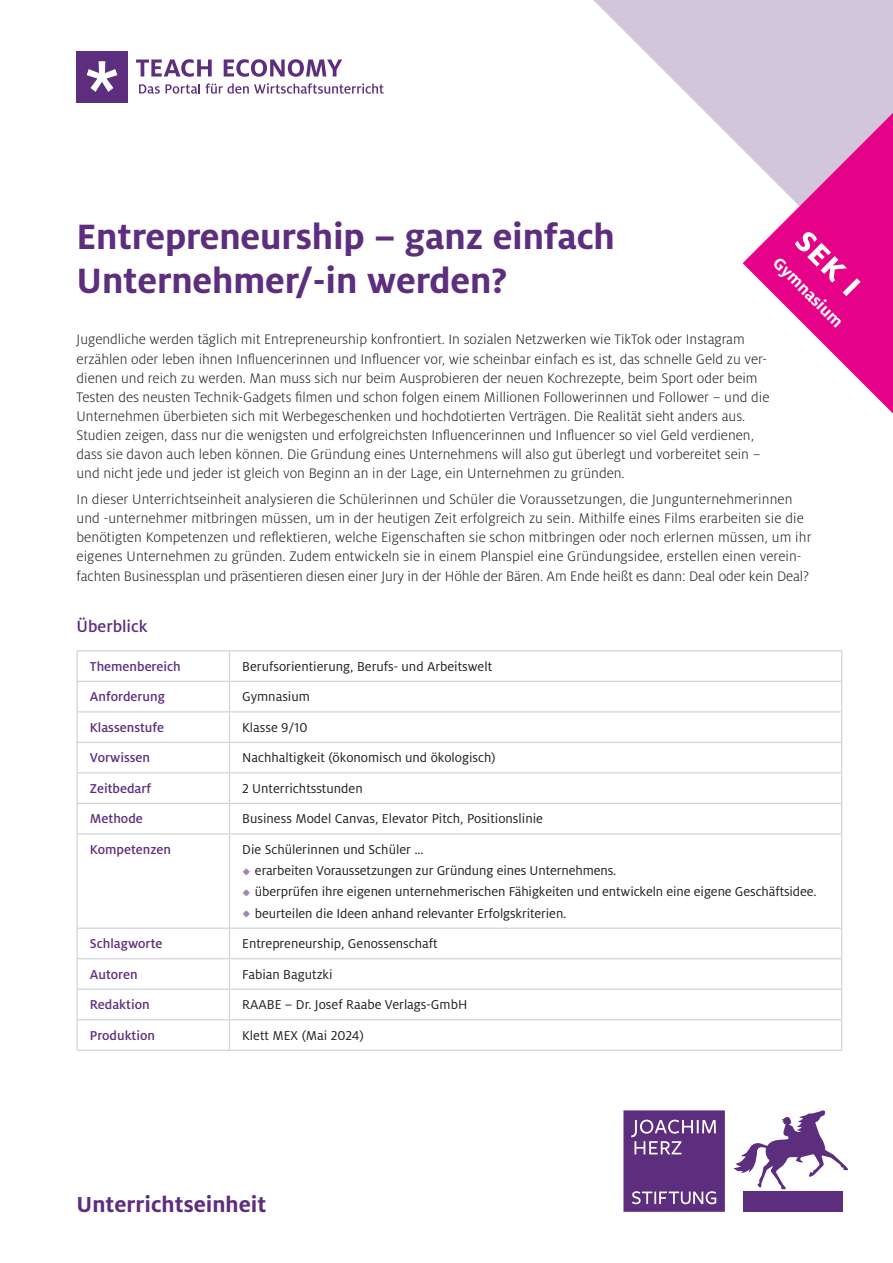
<style>
.page{position:relative;width:893px;height:1263px;background:#fff}
.page>*{position:absolute;margin:0;border:0;box-sizing:border-box;transform-origin:0 0}
.t1{font:700 39px/44.7px "Milo OT";letter-spacing:-.005em;color:#5e2e7e}
.t2{font:700 39px "Milo OT";color:#fff}
.t3{font:700 24px "Milo OT";color:#5e2e7e}
.t4{font:700 18px "Milo OT";color:#fff}
.t5{font:500 18px "Milo OT";color:#5e2e7e}
.t6{font:300 15.3px/19.2px "Milo OT";color:#231f20}
.t7{font:14.25px/21.3px "Milo OT";color:#231f20}
.t8{font:500 14.25px "Milo OT";color:#5e2e7e}
</style>
<div class="page">
<svg style="left:593px;top:0;width:300px;height:264px"></svg>
<div style="left:623px;top:1110px;width:102px;height:102px;background:#5e2e7e"></div>
<div style="left:743px;top:1191px;width:99px;height:21px;background:#5e2e7e"></div>
<svg style="left:631px;top:1120px;width:85px;height:34px"></svg>
<svg style="left:632px;top:1191px;width:84px;height:13px"></svg>
<svg style="left:733px;top:1110px;width:115px;height:79px"></svg>
<svg style="left:136px;top:59px;width:76px;height:18px"></svg>
<svg style="left:224px;top:59px;width:118px;height:18px"></svg>
<div style="left:77px;top:51px;width:51px;height:51px;background:#5e2e7e"></div>
<svg style="left:87px;top:61px;width:30px;height:31px"></svg>
<svg style="left:139px;top:83px;width:245px;height:11px"></svg>
<svg style="left:743px;top:113px;width:150px;height:301px"></svg>
<svg style="left:78px;top:651px;width:763px;height:399px"></svg>
<hr style="left:229px;top:651px;width:1px;height:30px;background:#d1d2d4">
<hr style="left:77px;top:681px;width:152px;height:1px;background:#d1d2d4">
<hr style="left:229px;top:681px;width:613px;height:1px;background:#d1d2d4">
<svg style="left:229px;top:682px;width:1px;height:29px"></svg>
<hr style="left:77px;top:711px;width:152px;height:1px;background:#d1d2d4">
<hr style="left:229px;top:711px;width:613px;height:1px;background:#d1d2d4">
<hr style="left:229px;top:712px;width:1px;height:30px;background:#d1d2d4">
<hr style="left:77px;top:742px;width:152px;height:1px;background:#d1d2d4">
<hr style="left:229px;top:742px;width:613px;height:1px;background:#d1d2d4">
<svg style="left:229px;top:743px;width:1px;height:29px"></svg>
<hr style="left:77px;top:772px;width:152px;height:1px;background:#d1d2d4">
<hr style="left:229px;top:772px;width:613px;height:1px;background:#d1d2d4">
<hr style="left:229px;top:773px;width:1px;height:30px;background:#d1d2d4">
<hr style="left:77px;top:803px;width:152px;height:1px;background:#d1d2d4">
<hr style="left:229px;top:803px;width:613px;height:1px;background:#d1d2d4">
<svg style="left:229px;top:804px;width:1px;height:29px"></svg>
<hr style="left:77px;top:833px;width:152px;height:1px;background:#d1d2d4">
<hr style="left:229px;top:833px;width:613px;height:1px;background:#d1d2d4">
<hr style="left:229px;top:834px;width:1px;height:93px;background:#d1d2d4">
<hr style="left:77px;top:927px;width:152px;height:2px;background:#d1d2d4">
<hr style="left:229px;top:927px;width:613px;height:2px;background:#d1d2d4">
<hr style="left:77px;top:958px;width:152px;height:1px;background:#d1d2d4">
<hr style="left:229px;top:958px;width:613px;height:1px;background:#d1d2d4">
<hr style="left:77px;top:988px;width:152px;height:2px;background:#d1d2d4">
<hr style="left:229px;top:988px;width:613px;height:2px;background:#d1d2d4">
<svg style="left:229px;top:929px;width:1px;height:90px"></svg>
<hr style="left:77px;top:1019px;width:152px;height:1px;background:#d1d2d4">
<hr style="left:229px;top:1019px;width:613px;height:1px;background:#d1d2d4">
<hr style="left:229px;top:1020px;width:1px;height:30px;background:#d1d2d4">
<hr style="left:77px;top:1050px;width:152px;height:1px;background:#d1d2d4">
<hr style="left:229px;top:1050px;width:613px;height:1px;background:#d1d2d4">
<hr style="left:77px;top:650px;width:152px;height:1px;background:#d1d2d4">
<hr style="left:229px;top:650px;width:613px;height:1px;background:#d1d2d4">
<hr style="left:77px;top:651px;width:1px;height:30px;background:#d1d2d4">
<hr style="left:841px;top:651px;width:1px;height:30px;background:#d1d2d4">
<svg style="left:77px;top:682px;width:1px;height:29px"></svg>
<svg style="left:841px;top:682px;width:1px;height:29px"></svg>
<hr style="left:77px;top:712px;width:1px;height:30px;background:#d1d2d4">
<hr style="left:841px;top:712px;width:1px;height:30px;background:#d1d2d4">
<svg style="left:77px;top:743px;width:1px;height:29px"></svg>
<svg style="left:841px;top:743px;width:1px;height:29px"></svg>
<hr style="left:77px;top:773px;width:1px;height:30px;background:#d1d2d4">
<hr style="left:841px;top:773px;width:1px;height:30px;background:#d1d2d4">
<svg style="left:77px;top:804px;width:1px;height:29px"></svg>
<svg style="left:841px;top:804px;width:1px;height:29px"></svg>
<hr style="left:77px;top:834px;width:1px;height:93px;background:#d1d2d4">
<hr style="left:841px;top:834px;width:1px;height:93px;background:#d1d2d4">
<svg style="left:77px;top:929px;width:1px;height:90px"></svg>
<svg style="left:841px;top:929px;width:1px;height:90px"></svg>
<hr style="left:77px;top:1020px;width:1px;height:30px;background:#d1d2d4">
<hr style="left:841px;top:1020px;width:1px;height:30px;background:#d1d2d4">
<svg style="left:243px;top:868px;width:7px;height:7px"></svg>
<svg style="left:243px;top:889px;width:7px;height:7px"></svg>
<svg style="left:243px;top:910px;width:7px;height:7px"></svg>
<h1 class="t1" style="left:77px;top:214px;width:540px">Entrepreneurship – ganz einfach<br>Unternehmer/-in werden?</h1>
<p class="t6" style="left:77px;top:330px;width:694px">Jugendliche werden täglich mit Entrepreneurship konfrontiert. In sozialen Netzwerken wie TikTok oder Instagram erzählen oder leben ihnen Influencerinnen und Influencer vor, wie scheinbar einfach es ist, das schnelle Geld zu ver&shy;dienen und reich zu werden. Man muss sich nur beim Ausprobieren der neuen Kochrezepte, beim Sport oder beim Testen des neusten Technik-Gadgets filmen und schon folgen einem Millionen Followerinnen und Follower – und die Unternehmen überbieten sich mit Werbegeschenken und hochdotierten Verträgen. Die Realität sieht anders aus.<br>Studien zeigen, dass nur die wenigsten und erfolgreichsten Influencerinnen und Influencer so viel Geld verdienen, dass sie davon auch leben können. Die Gründung eines Unternehmens will also gut überlegt und vorbereitet sein – und nicht jede und jeder ist gleich von Beginn an in der Lage, ein Unternehmen zu gründen.</p>
<p class="t6" style="left:77px;top:490px;width:736px">In dieser Unterrichtseinheit analysieren die Schülerinnen und Schüler die Voraussetzungen, die Jungunternehmerinnen und -unternehmer mitbringen müssen, um in der heutigen Zeit erfolgreich zu sein. Mithilfe eines Films erarbeiten sie die benötigten Kompetenzen und reflektieren, welche Eigenschaften sie schon mitbringen oder noch erlernen müssen, um ihr eigenes Unternehmen zu gründen. Zudem entwickeln sie in einem Planspiel eine Gründungsidee, erstellen einen verein&shy;fachten Businessplan und präsentieren diesen einer Jury in der Höhle der Bären. Am Ende heißt es dann: Deal oder kein Deal?</p>
<p class="t5" style="left:77px;top:616px;width:73px">Überblick</p>
<p class="t8" style="left:90px;top:658px;width:92px">Themenbereich</p>
<p class="t7" style="left:242px;top:656px;width:251px">Berufsorientierung, Berufs- und Arbeitswelt</p>
<p class="t8" style="left:90px;top:689px;width:77px">Anforderung</p>
<p class="t7" style="left:242px;top:686px;width:69px">Gymnasium</p>
<p class="t8" style="left:90px;top:719px;width:76px">Klassenstufe</p>
<p class="t7" style="left:242px;top:717px;width:67px">Klasse 9/10</p>
<p class="t8" style="left:90px;top:750px;width:62px">Vorwissen</p>
<p class="t7" style="left:242px;top:747px;width:255px">Nachhaltigkeit (ökonomisch und ökologisch)</p>
<p class="t8" style="left:90px;top:780px;width:63px">Zeitbedarf</p>
<p class="t7" style="left:242px;top:778px;width:122px">2 Unterrichtsstunden</p>
<p class="t8" style="left:90px;top:811px;width:54px">Methode</p>
<p class="t7" style="left:242px;top:808px;width:302px">Business Model Canvas, Elevator Pitch, Positionslinie</p>
<p class="t8" style="left:90px;top:841px;width:83px">Kompetenzen</p>
<p class="t7" style="left:255px;top:839px;width:563px;text-indent:-13px">Die Schülerinnen und Schüler …<br>erarbeiten Voraussetzungen zur Gründung eines Unternehmens.<br>überprüfen ihre eigenen unternehmerischen Fähigkeiten und entwickeln eine eigene Geschäftsidee. beurteilen die Ideen anhand relevanter Erfolgskriterien.</p>
<p class="t8" style="left:90px;top:936px;width:74px">Schlagworte</p>
<p class="t7" style="left:242px;top:933px;width:197px">Entrepreneurship, Genossenschaft</p>
<p class="t8" style="left:90px;top:966px;width:49px">Autoren</p>
<p class="t7" style="left:242px;top:964px;width:92px">Fabian Bagutzki</p>
<p class="t8" style="left:90px;top:997px;width:61px">Redaktion</p>
<p class="t7" style="left:242px;top:994px;width:227px">RAABE – Dr. Josef Raabe Verlags-GmbH</p>
<p class="t8" style="left:90px;top:1027px;width:67px">Produktion</p>
<p class="t7" style="left:242px;top:1025px;width:123px">Klett MEX (Mai 2024)</p>
<h1 class="t2" style="left:817px;top:219px;width:80px;rotate:45deg">sek I</h1>
<p class="t4" style="left:783px;top:253px;width:93px;rotate:45deg">Gymnasium</p>
<h2 class="t3" style="left:77px;top:1191px;width:191px">Unterrichtseinheit</h2>
</div>
